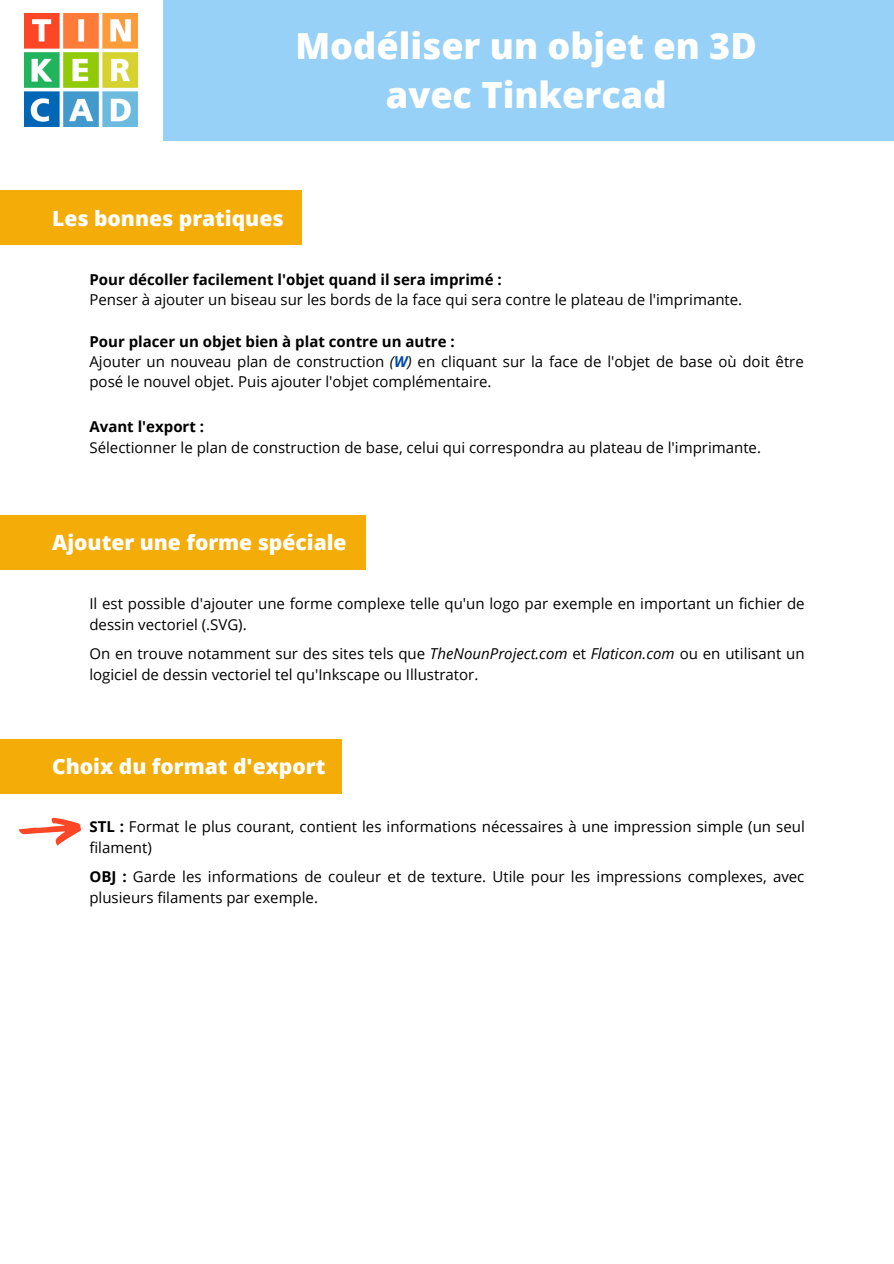
<style>
.page{position:relative;width:894px;height:1264px;background:#fff}
.page>*{position:absolute;margin:0;border:0;box-sizing:border-box;transform-origin:0 0}
.t1{font:800 36px "Open Sans";color:#fff}
.t2{font:800 21px "Open Sans";color:#fff}
.t3{font:15px/21px "Open Sans";color:#000}
.t4{font:700 15px "Open Sans";color:#000}
.s1{font-style:italic}
.s2{font-weight:700;font-style:italic;color:#004aad}
.s3{font-weight:700}
</style>
<div class="page">
<div style="left:164px;top:0;width:729px;height:141px;background:#98d1f7"></div>
<img style="left:25px;top:14px;width:112px;height:112px">
<div style="left:0;top:191px;width:302px;height:54px;background:#f4ad08"></div>
<div style="left:0;top:739px;width:341px;height:54px;background:#f4ad08"></div>
<svg style="left:18px;top:817px;width:63px;height:28px"></svg>
<div style="left:0;top:515px;width:365px;height:54px;background:#f4ad08"></div>
<p class="t1" style="left:295px;top:20px;width:462px">Modéliser un objet en 3D</p>
<p class="t1" style="left:386px;top:70px;width:282px">avec Tinkercad</p>
<p class="t2" style="left:52px;top:203px;width:233px">Les bonnes pratiques</p>
<p class="t4" style="left:89px;top:268px;width:413px">Pour décoller facilement l'objet quand il sera imprimé :</p>
<p class="t3" style="left:89px;top:288px;width:654px">Penser à ajouter un biseau sur les bords de la face qui sera contre le plateau de l'imprimante.</p>
<p class="t4" style="left:89px;top:330px;width:367px">Pour placer un objet bien à plat contre un autre :</p>
<p class="t3" style="left:89px;top:351px;width:715px;line-height:20.2px">Ajouter un nouveau plan de construction <span class="s1">(</span><span class="s2">W</span><span class="s1">)</span> en cliquant sur la face de l'objet de base où doit être posé le nouvel objet. Puis ajouter l'objet complémentaire.</p>
<p class="t4" style="left:89px;top:416px;width:116px">Avant l'export :</p>
<p class="t3" style="left:89px;top:436px;width:673px">Sélectionner le plan de construction de base, celui qui correspondra au plateau de l'imprimante.</p>
<p class="t2" style="left:52px;top:527px;width:296px">Ajouter une forme spéciale</p>
<p class="t3" style="left:89px;top:593px;width:716px">Il est possible d'ajouter une forme complexe telle qu'un logo par exemple en important un fichier de dessin vectoriel (.SVG).</p>
<p class="t3" style="left:89px;top:643px;width:716px">On en trouve notamment sur des sites tels que <span class="s1">TheNounProject.com</span> et <span class="s1">Flaticon.com</span> ou en utilisant un logiciel de dessin vectoriel tel qu'Inkscape ou Illustrator.</p>
<p class="t2" style="left:52px;top:751px;width:275px">Choix du format d'export</p>
<p class="t3" style="left:89px;top:815px;width:716px"><span class="s3">STL :</span> Format le plus courant, contient les informations nécessaires à une impression simple (un seul filament)</p>
<p class="t3" style="left:89px;top:865px;width:716px"><span class="s3">OBJ :</span> Garde les informations de couleur et de texture. Utile pour les impressions complexes, avec plusieurs filaments par exemple.</p>
</div>
